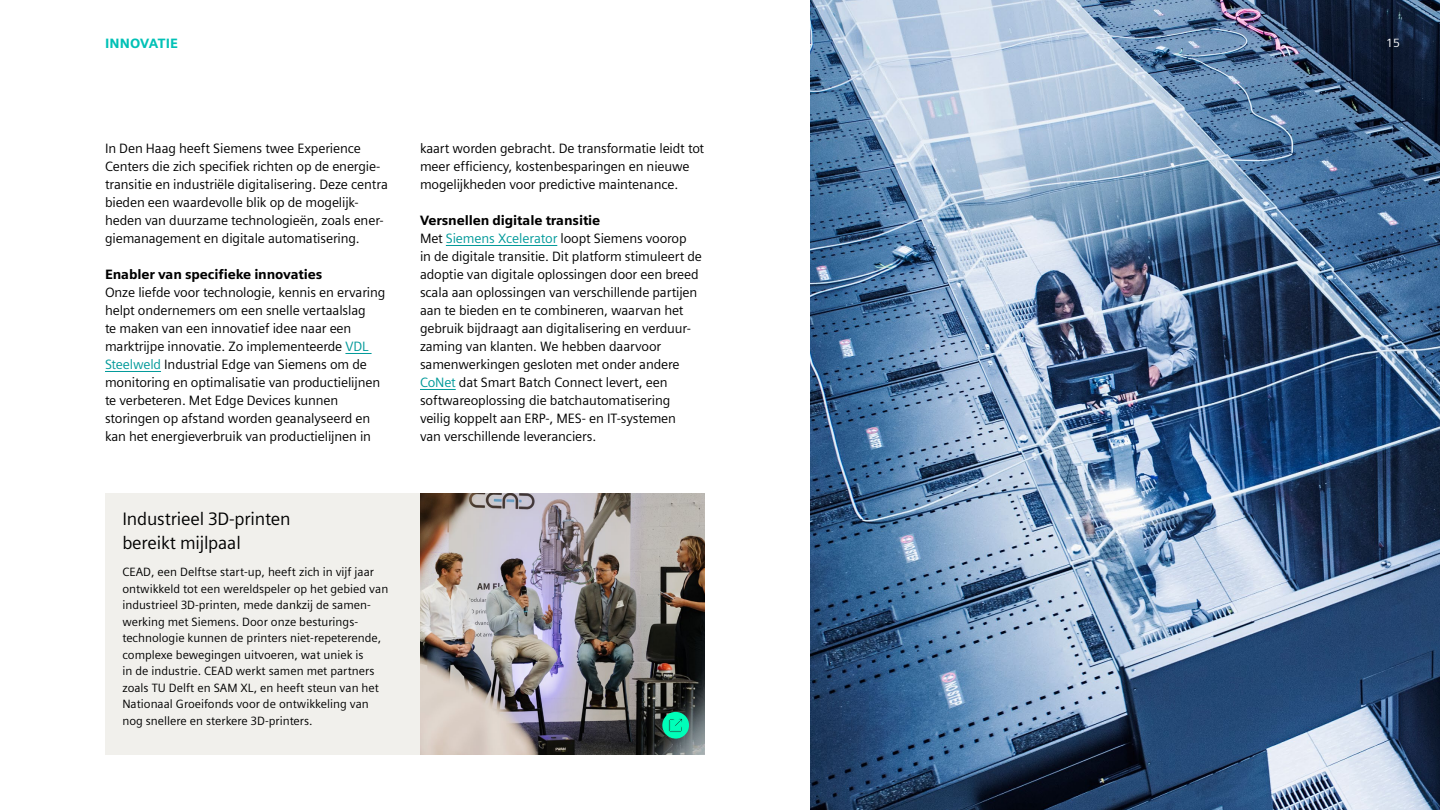
<style>
.page{position:relative;width:1440px;height:810px;background:#fff}
.page>*{position:absolute;margin:0;border:0;box-sizing:border-box;transform-origin:0 0}
.t1{font:18px/24px "Siemens Sans";letter-spacing:-.01em;color:#000}
.t2{font:13.5px/18px "Siemens Sans";letter-spacing:-.01em;color:#000}
.t3{font:900 13.5px "Siemens Sans";letter-spacing:-.01em;color:#000}
.t4{font:900 13.5px "Siemens Sans";letter-spacing:.01em;color:#00c1b6}
.t5{font:12px/16.5px "Siemens Sans";color:#000}
.t6{font:12px "Siemens Sans Global";color:#fff}
.s1{color:#099}
.s2{font-weight:900}
</style>
<div class="page">
<img style="left:810px;top:0;width:630px;height:810px">
<svg style="left:345px;top:353px;width:27px;height:1px"></svg>
<hr style="left:105px;top:371px;width:56px;height:1px;background:#099">
<hr style="left:446px;top:245px;width:111px;height:1px;background:#099">
<hr style="left:420px;top:389px;width:36px;height:1px;background:#099">
<div style="left:105px;top:493px;width:420px;height:262px;background:#f1f0ec"></div>
<img style="left:420px;top:493px;width:285px;height:262px">
<div style="left:662px;top:712px;width:27px;height:27px;background:#00ffb9;border-radius:50%"></div>
<svg style="left:669px;top:718px;width:13px;height:14px"></svg>
<p class="t4" style="left:105px;top:35px;width:75px">INNOVATIE</p>
<p class="t2" style="left:105px;top:139px;width:285px">In Den Haag heeft Siemens twee Experience Centers die zich specifiek richten op de energie&shy;transitie en industriële digitalisering. Deze centra bieden een waardevolle blik op de mogelijk&shy;heden van duurzame technologieën, zoals ener&shy;giemanagement en digitale automatisering.</p>
<p class="t3" style="left:105px;top:266px;width:219px">Enabler van specifieke innovaties</p>
<p class="t2" style="left:105px;top:283px;width:282px">Onze liefde voor technologie, kennis en ervaring helpt ondernemers om een snelle vertaalslag<br>te maken van een innovatief idee naar een marktrijpe innovatie. Zo implementeerde <span class="s1">VDL Steelweld</span> Industrial Edge van Siemens om de monitoring en optimalisatie van productielijnen te verbeteren. Met Edge Devices kunnen storingen op afstand worden geanalyseerd en kan het energieverbruik van productielijnen in</p>
<h1 class="t1" style="left:122px;top:507px;width:170px">Industrieel 3D-printen bereikt mijlpaal</h1>
<p class="t5" style="left:122px;top:564px;width:267px">CEAD, een Delftse start-up, heeft zich in vijf jaar ontwikkeld tot een wereldspeler op het gebied van industrieel 3D-printen, mede dankzij de samen&shy;werking met Siemens. Door onze besturings&shy;technologie kunnen de printers niet-repeterende, complexe bewegingen uitvoeren, wat uniek is<br>in de industrie. CEAD werkt samen met partners zoals TU Delft en SAM XL, en heeft steun van het Nationaal Groeifonds voor de ontwikkeling van nog snellere en sterkere 3D-printers.</p>
<p class="t2" style="left:420px;top:139px;width:286px">kaart worden gebracht. De transformatie leidt tot meer efficiency, kostenbesparingen en nieuwe mogelijkheden voor predictive maintenance.</p>
<p class="t2" style="left:420px;top:211px;width:283px"><span class="s2">Versnellen digitale transitie<br></span>Met <span class="s1">Siemens Xcelerator</span> loopt Siemens voorop<br>in de digitale transitie. Dit platform stimuleert de adoptie van digitale oplossingen door een breed scala aan oplossingen van verschillende partijen aan te bieden en te combineren, waarvan het gebruik bijdraagt aan digitalisering en verduur&shy;zaming van klanten. We hebben daarvoor samenwerkingen gesloten met onder andere <span class="s1">CoNet</span> dat Smart Batch Connect levert, een softwareoplossing die batchautomatisering veilig koppelt aan ERP-, MES- en IT-systemen<br>van verschillende leveranciers.</p>
<p class="t6" style="left:1386px;top:36px;width:15px">15</p>
</div>
